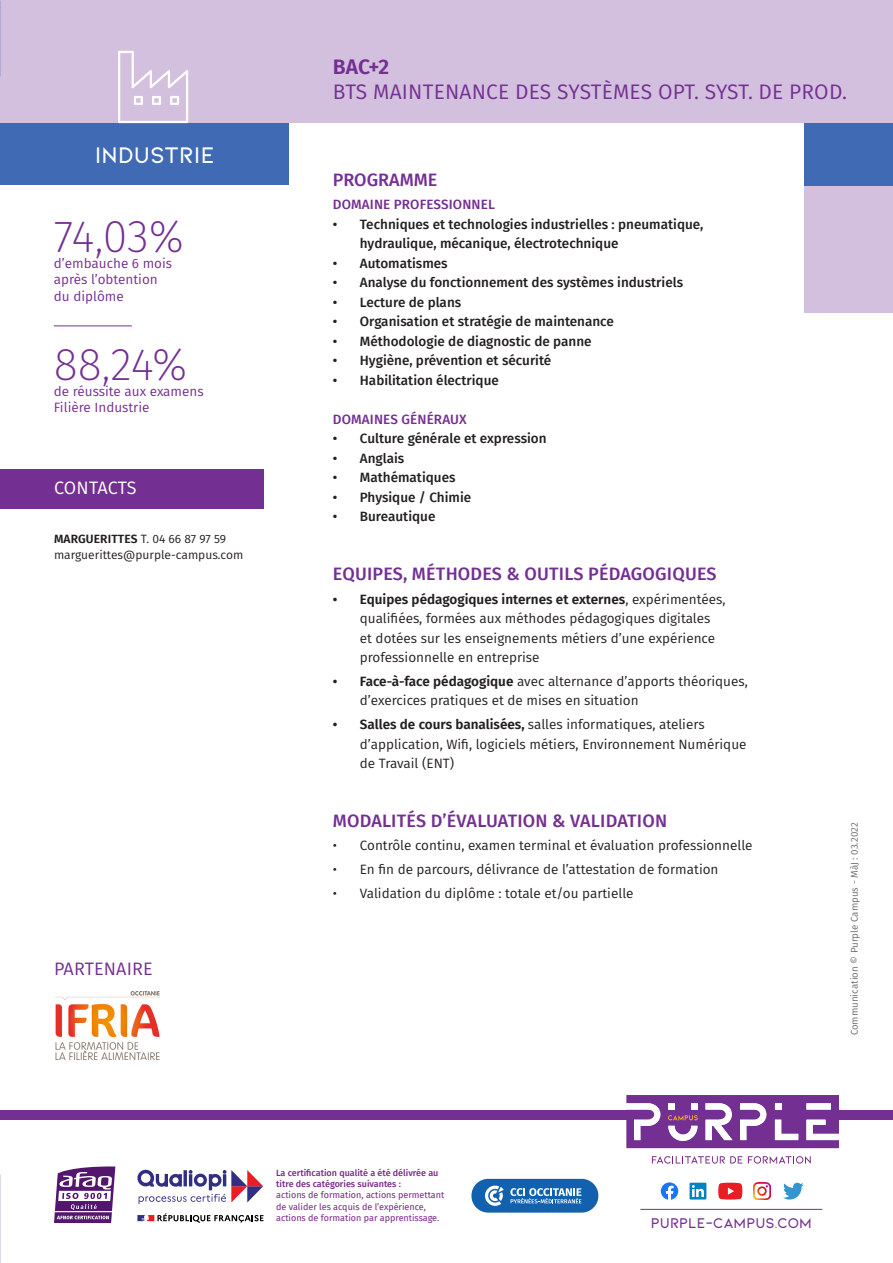
<style>
.page{position:relative;width:893px;height:1263px;background:#fff}
.page>*{position:absolute;margin:0;border:0;box-sizing:border-box;transform-origin:0 0}
.t1{font:200 45px "Fira Sans";letter-spacing:-.02em;color:#732f92}
.t2{font:600 24px "Kiona";color:#fff}
.t3{font:21px "Fira Sans";letter-spacing:.01em;color:#732f92}
.t4{font:600 21px "Fira Sans";color:#732f92}
.t5{font:500 18px "Fira Sans";letter-spacing:.01em;color:#732f92}
.t6{font:18px "Fira Sans";letter-spacing:.01em;color:#732f92}
.t7{font:18px "Fira Sans";color:#fff}
.t8{font:600 15px "Kiona";color:#732f92}
.t9{font:13.5px/19.5px "Fira Sans";color:#231f20}
.t10{font:500 13.5px/19.5px "Fira Sans";color:#231f20}
.t11{font:13.5px "Fira Sans";color:#732f92}
.t12{font:500 13.5px "Fira Sans";letter-spacing:.01em;color:#732f92}
.t13{font:12px "Fira Sans";color:#231f20}
.t14{font:600 12px "Fira Sans";letter-spacing:.01em;color:#231f20}
.t15{font:9.75px "Fira Sans";color:#6c6d70}
.t16{font:9px/11.2px "Fira Sans";color:#772785}
.t17{font:500 9px/11.2px "Fira Sans";color:#772785}
.s1{font-weight:400}
.s2{font-weight:600}
</style>
<div class="page">
<div style="left:0;top:0;width:893px;height:312px;background:#d3c0de"></div>
<div style="left:0;top:123px;width:893px;height:63px;background:#406ab4"></div>
<div style="left:289px;top:123px;width:515px;height:209px;background:#fff"></div>
<div style="left:0;top:186px;width:315px;height:152px;background:#fff"></div>
<div style="left:0;top:469px;width:264px;height:39px;background:#732f92"></div>
<svg style="left:118px;top:51px;width:70px;height:72px"></svg>
<img style="left:55px;top:991px;width:105px;height:69px">
<svg style="left:652px;top:1156px;width:90px;height:7px"></svg>
<svg style="left:748px;top:1156px;width:63px;height:8px"></svg>
<svg style="left:54px;top:1166px;width:61px;height:57px"></svg>
<hr style="left:55px;top:1211px;width:57px;height:1px;background:#fff">
<div style="left:0;top:1109px;width:893px;height:10px;background:#732f92"></div>
<svg style="left:626px;top:1095px;width:213px;height:53px"></svg>
<svg style="left:137px;top:1170px;width:126px;height:34px"></svg>
<svg style="left:137px;top:1213px;width:127px;height:10px"></svg>
<hr style="left:640px;top:1209px;width:182px;height:1px;background:#732f92">
<svg style="left:661px;top:1182px;width:17px;height:18px"></svg>
<img style="left:754px;top:1183px;width:17px;height:16px">
<svg style="left:690px;top:1183px;width:16px;height:16px"></svg>
<svg style="left:783px;top:1183px;width:21px;height:16px"></svg>
<svg style="left:718px;top:1183px;width:24px;height:16px"></svg>
<div style="left:471px;top:1179px;width:127px;height:33px;background:#1161af;border-radius:17px"></div>
<svg style="left:485px;top:1185px;width:19px;height:21px"></svg>
<svg style="left:510px;top:1188px;width:71px;height:15px"></svg>
<hr style="left:54px;top:326px;width:78px;height:1px;background:#732f92">
<p class="t2" style="left:95px;top:141px;width:122px">INDUSTRIE</p>
<p class="t1" style="left:54px;top:205px;width:132px">74,03%</p>
<p class="t11" style="left:54px;top:253px;width:120px">d’embauche 6 mois</p>
<p class="t11" style="left:54px;top:270px;width:105px">après l’obtention</p>
<p class="t11" style="left:54px;top:286px;width:71px">du diplôme</p>
<p class="t1" style="left:54px;top:333px;width:135px">88,24%</p>
<p class="t11" style="left:54px;top:381px;width:151px">de réussite aux examens</p>
<p class="t11" style="left:54px;top:398px;width:97px">Filière Industrie</p>
<p class="t7" style="left:54px;top:474px;width:84px">CONTACTS</p>
<p class="t14" style="left:54px;top:529px;width:174px">MARGUERITTES <span class="s1">T. 04 66 87 97 59</span></p>
<p class="t13" style="left:54px;top:546px;width:191px">marguerittes@purple-campus.com</p>
<p class="t6" style="left:54px;top:955px;width:100px">PARTENAIRE</p>
<p class="t4" style="left:333px;top:49px;width:58px">BAC+2</p>
<p class="t3" style="left:333px;top:76px;width:516px">BTS MAINTENANCE DES SYSTÈMES OPT. SYST. DE PROD.</p>
<p class="t5" style="left:333px;top:165px;width:106px">PROGRAMME</p>
<p class="t12" style="left:333px;top:194px;width:163px">DOMAINE PROFESSIONNEL</p>
<p class="t10" style="left:360px;top:214px;width:345px;text-indent:-27px">• Techniques et technologies industrielles : pneumatique, hydraulique, mécanique, électrotechnique</p>
<p class="t10" style="left:333px;top:253px;width:116px">• Automatismes</p>
<p class="t10" style="left:333px;top:272px;width:352px">• Analyse du fonctionnement des systèmes industriels</p>
<p class="t10" style="left:333px;top:292px;width:130px">• Lecture de plans</p>
<p class="t10" style="left:333px;top:311px;width:283px">• Organisation et stratégie de maintenance</p>
<p class="t10" style="left:333px;top:331px;width:260px">• Méthodologie de diagnostic de panne</p>
<p class="t10" style="left:333px;top:350px;width:220px">• Hygiène, prévention et sécurité</p>
<p class="t10" style="left:333px;top:370px;width:168px">• Habilitation électrique</p>
<p class="t12" style="left:333px;top:408px;width:135px">DOMAINES GÉNÉRAUX</p>
<p class="t10" style="left:333px;top:428px;width:215px">• Culture générale et expression</p>
<p class="t10" style="left:333px;top:448px;width:73px">• Anglais</p>
<p class="t10" style="left:333px;top:467px;width:124px">• Mathématiques</p>
<p class="t10" style="left:333px;top:487px;width:140px">• Physique / Chimie</p>
<p class="t10" style="left:333px;top:506px;width:104px">• Bureautique</p>
<p class="t5" style="left:333px;top:559px;width:385px">EQUIPES, MÉTHODES &amp; OUTILS PÉDAGOGIQUES</p>
<p class="t9" style="left:360px;top:589px;width:367px;text-indent:-27px"><span class="s2">• Equipes pédagogiques internes et externes</span>, expérimentées, qualifiées, formées aux méthodes pédagogiques digitales et dotées sur les enseignements métiers d’une expérience professionnelle en entreprise</p>
<p class="t9" style="left:360px;top:671px;width:389px;text-indent:-27px"><span class="s2">• Face-à-face pédagogique</span> avec alternance d’apports théoriques, d’exercices pratiques et de mises en situation</p>
<p class="t9" style="left:360px;top:714px;width:388px;text-indent:-27px"><span class="s2">• Salles de cours banalisées,</span> salles informatiques, ateliers d’application, Wifi, logiciels métiers, Environnement Numérique de Travail (ENT)</p>
<p class="t5" style="left:333px;top:806px;width:336px">MODALITÉS D’ÉVALUATION &amp; VALIDATION</p>
<p class="t9" style="left:333px;top:836px;width:421px">• Contrôle continu, examen terminal et évaluation professionnelle</p>
<p class="t9" style="left:333px;top:859px;width:387px">• En fin de parcours, délivrance de l’attestation de formation</p>
<p class="t9" style="left:333px;top:883px;width:302px">• Validation du diplôme : totale et/ou partielle</p>
<p class="t15" style="left:847px;top:1035px;width:214px;rotate:-90deg">Communication © Purple Campus - MàJ : 03.2022</p>
<p class="t17" style="left:276px;top:1167px;width:164px">La certification qualité a été délivrée au titre des catégories suivantes :</p>
<p class="t16" style="left:276px;top:1189px;width:170px">actions de formation, actions permettant de valider les acquis de l’expérience, actions de formation par apprentissage.</p>
<p class="t8" style="left:651px;top:1214px;width:162px">PURPLE-CAMPUS.COM</p>
</div>
